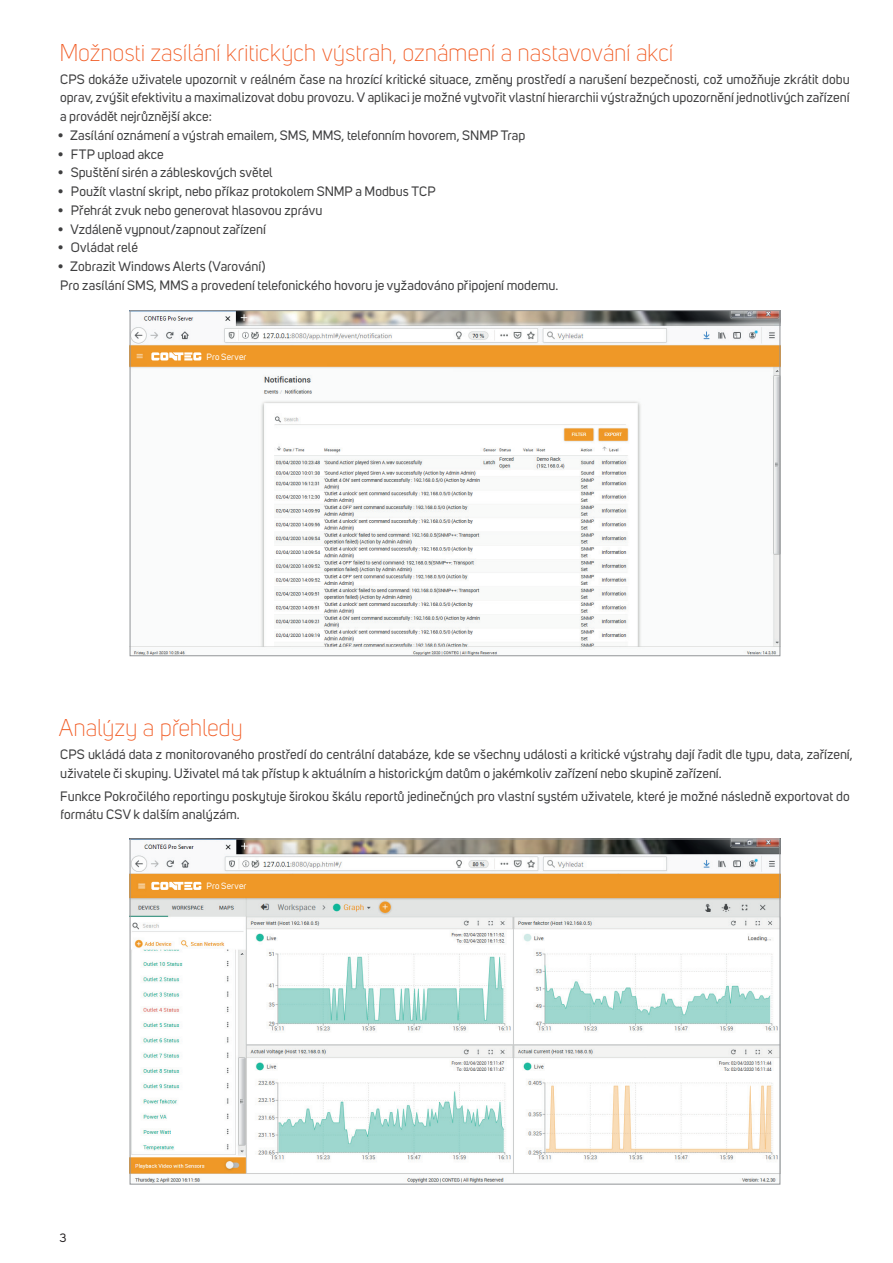
<style>
.page{position:relative;width:893px;height:1263px;background:#fff}
.page>*{position:absolute;margin:0;border:0;box-sizing:border-box;transform-origin:0 0}
.t1{font:300 24px "Uni Sans";letter-spacing:-.01em;color:#f15921}
.t2{font:13.5px/18.8px "Uni Sans";color:#3e3e3f}
.t3{font:12px "Uni Sans";color:#231f20}
.t4{font:9px "Uni Sans";letter-spacing:.015em;color:#fff}
</style>
<div class="page">
<img style="left:132px;top:312px;width:646px;height:342px">
<img style="left:132px;top:841px;width:646px;height:341px">
<div style="left:148px;top:347px;width:178px;height:19px;background:#ef9827"></div>
<svg style="left:151px;top:352px;width:50px;height:8px"></svg>
<div style="left:148px;top:877px;width:178px;height:18px;background:#ef9827"></div>
<svg style="left:151px;top:882px;width:50px;height:8px"></svg>
<h1 class="t1" style="left:59px;top:43px;width:615px">Možnosti zasílání kritických výstrah, oznámení a nastavování akcí</h1>
<p class="t2" style="left:60px;top:71px;width:791px;text-align:justify">CPS dokáže uživatele upozornit v reálném čase na hrozící kritické situace, změny prostředí a narušení bezpečnosti, což umožňuje zkrátit dobu oprav, zvýšit efektivitu a maximalizovat dobu provozu. V aplikaci je možné vytvořit vlastní hierarchii výstražných upozornění jednotlivých zařízení a provádět nejrůznější akce:</p>
<p class="t2" style="left:58px;top:127px;width:469px">• Zasílání oznámení a výstrah emailem, SMS, MMS, telefonním hovorem, SNMP Trap</p>
<p class="t2" style="left:58px;top:146px;width:107px">• FTP upload akce</p>
<p class="t2" style="left:58px;top:165px;width:216px">• Spuštění sirén a zábleskových světel</p>
<p class="t2" style="left:58px;top:183px;width:379px">• Použít vlastní skript, nebo příkaz protokolem SNMP a Modbus TCP</p>
<p class="t2" style="left:58px;top:202px;width:266px">• Přehrát zvuk nebo generovat hlasovou zprávu</p>
<p class="t2" style="left:58px;top:221px;width:210px">• Vzdáleně vypnout/zapnout zařízení</p>
<p class="t2" style="left:58px;top:240px;width:81px">• Ovládat relé</p>
<p class="t2" style="left:58px;top:258px;width:502px">• Zobrazit Windows Alerts (Varování)<br>Pro zasílání SMS, MMS a provedení telefonického hovoru je vyžadováno připojení modemu.</p>
<p class="t4" style="left:206px;top:353px;width:41px">Pro Server</p>
<h1 class="t1" style="left:59px;top:718px;width:185px">Analýzy a přehledy</h1>
<p class="t2" style="left:60px;top:746px;width:794px">CPS ukládá data z monitorovaného prostředí do centrální databáze, kde se všechny události a kritické výstrahy dají řadit dle typu, data, zařízení, uživatele či skupiny. Uživatel má tak přístup k aktuálním a historickým datům o jakémkoliv zařízení nebo skupině zařízení.</p>
<p class="t2" style="left:60px;top:788px;width:791px">Funkce Pokročilého reportingu poskytuje širokou škálu reportů jedinečných pro vlastní systém uživatele, které je možné následně exportovat do formátu CSV k dalším analýzám.</p>
<p class="t3" style="left:60px;top:1233px;width:8px">3</p>
<p class="t4" style="left:206px;top:883px;width:41px">Pro Server</p>
</div>
